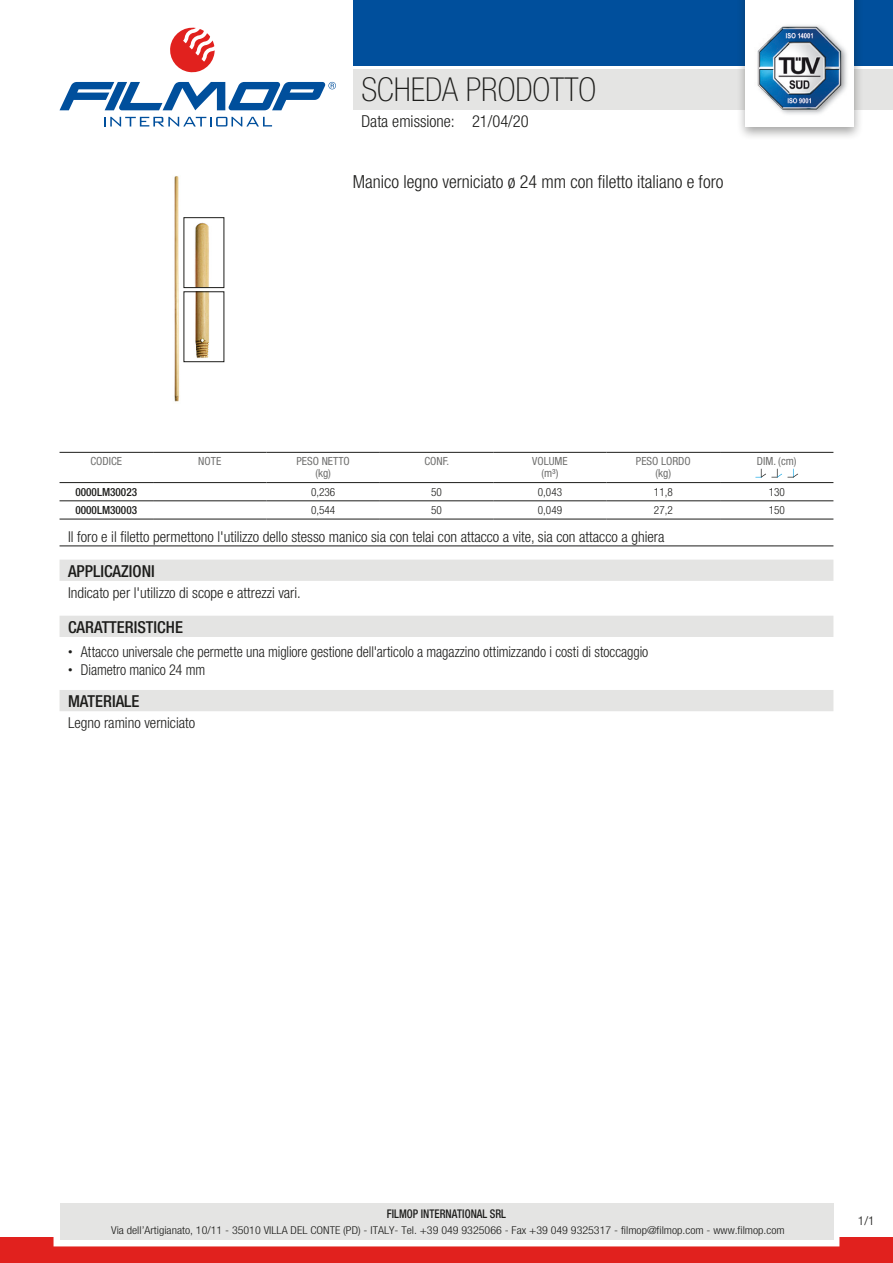
<style>
.page{position:relative;width:893px;height:1263px;background:#fff}
.page>*{position:absolute;margin:0;border:0;box-sizing:border-box;transform-origin:0 0}
.t1{font:100 condensed 33px "Helvetica Neue LT Std";color:#1d1d1b}
.t2{font:300 condensed 18px "Helvetica Neue LT Std";color:#1d1d1b}
.t3{font:500 condensed 16.5px "Helvetica Neue LT Std";color:#1d1d1b}
.t4{font:300 condensed 16.5px "Helvetica Neue LT Std";color:#1d1d1b}
.t5{font:300 condensed 15px "Helvetica Neue LT Std";color:#1d1d1b}
.t6{font:300 condensed 15px "Helvetica Neue LT Std";color:#1d1d1b;scale:.95 1}
.t7{font:300 condensed 12.15px "Helvetica Neue LT Std";color:#1d1d1b;scale:1.11 1}
.t8{font:500 condensed 12px "Helvetica Neue LT Std";color:#1d1d1b;scale:.9 1}
.t9{font:condensed 11.25px/12px "Helvetica Neue LT Std";color:#70706f;text-align:center}
.t10{font:300 condensed 11.25px "Helvetica Neue LT Std";color:#1d1d1b}
.t11{font:500 condensed 11.25px "Helvetica Neue LT Std";color:#1d1d1b}
.t12{font:300 condensed 10.8px "Helvetica Neue LT Std";color:#1d1d1b;scale:1.11 1}
.s1{font-weight:100;font-size:9px}
</style>
<div class="page">
<div style="left:353px;top:69px;width:540px;height:40px;background:#e4e4e3"></div>
<svg style="left:170px;top:28px;width:45px;height:45px"></svg>
<svg style="left:105px;top:117px;width:167px;height:9px"></svg>
<svg style="left:60px;top:82px;width:276px;height:28px"></svg>
<div style="left:353px;top:0;width:540px;height:66px;background:#004f9c"></div>
<div style="left:736px;top:0;width:127px;height:141px;background:#1d1d1b;opacity:.4"></div>
<div style="left:745px;top:0;width:109px;height:127px;background:#fff"></div>
<img style="left:757px;top:25px;width:90px;height:89px">
<div style="left:0;top:1237px;width:893px;height:26px;background:#e1211e"></div>
<div style="left:54px;top:1197px;width:785px;height:49px;border:12px solid #fff"></div>
<div style="left:60px;top:1203px;width:773px;height:37px;background:#e4e4e3"></div>
<img style="left:174px;top:176px;width:6px;height:226px">
<img style="left:195px;top:294px;width:15px;height:64px">
<img style="left:194px;top:222px;width:15px;height:64px">
<hr style="left:60px;top:452px;width:93px;height:1px;background:#1d1d1b">
<hr style="left:153px;top:452px;width:113px;height:1px;background:#1d1d1b">
<hr style="left:266px;top:452px;width:114px;height:1px;background:#1d1d1b">
<hr style="left:380px;top:452px;width:113px;height:1px;background:#1d1d1b">
<hr style="left:493px;top:452px;width:114px;height:1px;background:#1d1d1b">
<hr style="left:607px;top:452px;width:113px;height:1px;background:#1d1d1b">
<hr style="left:720px;top:452px;width:113px;height:1px;background:#1d1d1b">
<hr style="left:60px;top:482px;width:93px;height:1px;background:#1d1d1b">
<hr style="left:153px;top:482px;width:113px;height:1px;background:#1d1d1b">
<hr style="left:266px;top:482px;width:114px;height:1px;background:#1d1d1b">
<hr style="left:380px;top:482px;width:113px;height:1px;background:#1d1d1b">
<hr style="left:493px;top:482px;width:114px;height:1px;background:#1d1d1b">
<hr style="left:607px;top:482px;width:113px;height:1px;background:#1d1d1b">
<hr style="left:720px;top:482px;width:113px;height:1px;background:#1d1d1b">
<hr style="left:60px;top:501px;width:93px;height:1px;background:#1d1d1b">
<hr style="left:60px;top:519px;width:93px;height:1px;background:#1d1d1b">
<hr style="left:153px;top:501px;width:113px;height:1px;background:#1d1d1b">
<hr style="left:153px;top:519px;width:113px;height:1px;background:#1d1d1b">
<hr style="left:266px;top:501px;width:114px;height:1px;background:#1d1d1b">
<hr style="left:266px;top:519px;width:114px;height:1px;background:#1d1d1b">
<hr style="left:380px;top:501px;width:113px;height:1px;background:#1d1d1b">
<hr style="left:380px;top:519px;width:113px;height:1px;background:#1d1d1b">
<hr style="left:493px;top:501px;width:114px;height:1px;background:#1d1d1b">
<hr style="left:493px;top:519px;width:114px;height:1px;background:#1d1d1b">
<hr style="left:607px;top:501px;width:113px;height:1px;background:#1d1d1b">
<hr style="left:607px;top:519px;width:113px;height:1px;background:#1d1d1b">
<hr style="left:720px;top:501px;width:113px;height:1px;background:#1d1d1b">
<hr style="left:720px;top:519px;width:113px;height:1px;background:#1d1d1b">
<svg style="left:755px;top:469px;width:43px;height:9px"></svg>
<hr style="left:60px;top:546px;width:773px;height:1px;background:#1d1d1b">
<div style="left:60px;top:560px;width:773px;height:21px;background:#e4e4e3"></div>
<div style="left:60px;top:616px;width:773px;height:21px;background:#e4e4e3"></div>
<div style="left:60px;top:690px;width:773px;height:21px;background:#e4e4e3"></div>
<h1 class="t1" style="left:361px;top:71px;width:236px">SCHEDA PRODOTTO</h1>
<p class="t4" style="left:361px;top:111px;width:169px">Data emissione: 21/04/20</p>
<p class="t2" style="left:353px;top:171px;width:372px">Manico legno verniciato ø 24 mm con filetto italiano e foro</p>
<p class="t9" style="left:90px;top:455px;width:33px">CODICE</p>
<p class="t9" style="left:198px;top:455px;width:24px">NOTE</p>
<p class="t9" style="left:296px;top:455px;width:55px">PESO NETTO (kg)</p>
<p class="t9" style="left:424px;top:455px;width:26px">CONF.</p>
<p class="t9" style="left:532px;top:455px;width:37px">VOLUME (m³)</p>
<p class="t9" style="left:636px;top:455px;width:56px">PESO LORDO (kg)</p>
<p class="t9" style="left:757px;top:455px;width:41px">DIM. (cm)</p>
<p class="t11" style="left:75px;top:485px;width:63px">0000LM30023</p>
<p class="t10" style="left:311px;top:485px;width:26px">0,236</p>
<p class="t10" style="left:431px;top:485px;width:12px">50</p>
<p class="t10" style="left:538px;top:485px;width:26px">0,043</p>
<p class="t10" style="left:654px;top:485px;width:20px">11,8</p>
<p class="t10" style="left:769px;top:485px;width:18px">130</p>
<p class="t11" style="left:75px;top:503px;width:63px">0000LM30003</p>
<p class="t10" style="left:311px;top:503px;width:26px">0,544</p>
<p class="t10" style="left:431px;top:503px;width:12px">50</p>
<p class="t10" style="left:538px;top:503px;width:26px">0,049</p>
<p class="t10" style="left:654px;top:503px;width:20px">27,2</p>
<p class="t10" style="left:769px;top:503px;width:18px">150</p>
<p class="t5" style="left:68px;top:528px;width:598px">Il foro e il filetto permettono l'utilizzo dello stesso manico sia con telai con attacco a vite, sia con attacco a ghiera</p>
<p class="t3" style="left:68px;top:561px;width:88px">APPLICAZIONI</p>
<p class="t5" style="left:68px;top:584px;width:234px">Indicato per l'utilizzo di scope e attrezzi vari.</p>
<p class="t3" style="left:68px;top:617px;width:116px">CARATTERISTICHE</p>
<p class="t6" style="left:68px;top:643px;width:612px"><span class="s1">•</span> Attacco universale che permette una migliore gestione dell'articolo a magazzino ottimizzando i costi di stoccaggio</p>
<p class="t6" style="left:68px;top:661px;width:146px"><span class="s1">•</span> Diametro manico 24 mm</p>
<p class="t3" style="left:68px;top:691px;width:73px">MATERIALE</p>
<p class="t5" style="left:68px;top:714px;width:129px">Legno ramino verniciato</p>
<p class="t8" style="left:387px;top:1207px;width:134px">FILMOP INTERNATIONAL SRL</p>
<p class="t12" style="left:111px;top:1224px;width:608px">Via dell’Artigianato, 10/11 - 35010 VILLA DEL CONTE (PD) - ITALY- Tel. +39 049 9325066 - Fax +39 049 9325317 - filmop@filmop.com - www.filmop.com</p>
<p class="t7" style="left:858px;top:1214px;width:17px">1/1</p>
</div>
